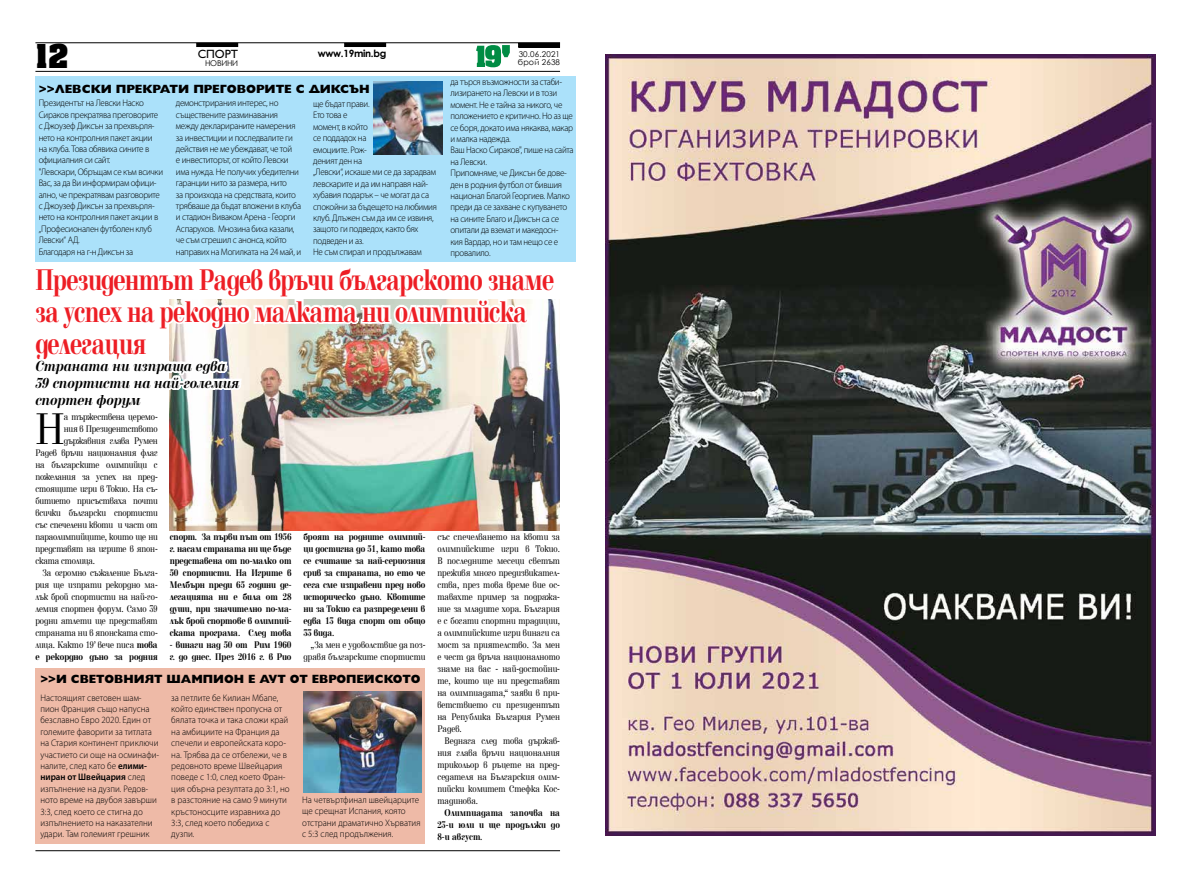
<style>
.page{position:relative;width:1191px;height:893px;background:#fff}
.page>*{position:absolute;margin:0;border:0;box-sizing:border-box;transform-origin:0 0}
.t1{font:46px "Elfin CYR";color:#000;scale:.82 1}
.t2{font:700 31px/32px "Elfin CYR";letter-spacing:-.025em;color:#ed1e25;scale:.75 1}
.t3{font:700 28px "Achen Cyr";color:#000}
.t4{font:italic 700 15px/17px "Elfin CYR";color:#000;scale:.85 1}
.t5{font:800 12px "Gilt";color:#000}
.t6{font:12px "Gilt";color:#000}
.t7{font:10px/12px "Elfin CYR";letter-spacing:-.01em;color:#000;text-align:justify;scale:.82 1}
.t8{font:700 10px/12px "Elfin CYR";letter-spacing:-.01em;color:#000;text-align:justify;scale:.82 1}
.t9{font:700 10px "Century Gothic";letter-spacing:-.03em;color:#000}
.t10{font:300 9.5px/11.4px "Myriad Pro";letter-spacing:-.03em;color:#000;scale:.95 1}
.t11{font:300 9.5px/11.4px "Myriad Pro";color:#000;scale:.95 1}
.t12{font:8px "Century Gothic";letter-spacing:.02em;color:#000}
.s1{font-weight:700}
.s2{font-weight:600}
</style>
<div class="page">
<hr style="left:35px;top:43px;width:525px;height:1px;background:#000">
<hr style="left:35px;top:71px;width:525px;height:1px;background:#000">
<svg style="left:476px;top:45px;width:34px;height:22px"></svg>
<div style="left:196px;top:43px;width:42px;height:4px;border:1px solid #000"></div>
<div style="left:344px;top:43px;width:42px;height:4px;border:1px solid #000"></div>
<hr style="left:518px;top:43px;width:41px;height:4px;background:#000">
<div style="left:518px;top:43px;width:42px;height:5px;border:1px solid #000"></div>
<hr style="left:35px;top:850px;width:525px;height:1px;background:#000">
<div style="left:35px;top:669px;width:390px;height:175px;background:#eebaa7"></div>
<img style="left:169px;top:373px;width:390px;height:158px">
<div style="left:35px;top:77px;width:540px;height:185px;background:#abe1fa"></div>
<img style="left:169px;top:299px;width:389px;height:121px">
<img style="left:374px;top:82px;width:69px;height:72px">
<img style="left:303px;top:691px;width:118px;height:102px">
<img style="left:605px;top:55px;width:550px;height:780px">
<h3 class="t3" style="left:35px;top:37px;width:35px">12</h3>
<p class="t6" style="left:198px;top:48px;width:42px">СПОРТ</p>
<p class="t9" style="left:318px;top:45px;width:70px">www.19min.bg</p>
<p class="t12" style="left:205px;top:58px;width:35px">НОВИНИ</p>
<p class="t12" style="left:519px;top:48px;width:43px">30.06.2021</p>
<p class="t12" style="left:518px;top:56px;width:44px">брой 2638</p>
<p class="t10" style="left:450px;top:76px;width:131px">да търся възможности за стаби&shy;лизирането на Левски и в този момент. Не е тайна за никого, че положението е критично. Но аз ще се боря, докато има някаква, макар и малка надежда.<br>Ваш Наско Сираков", пише на сайта на Левски.<br>Припомняме, че Диксън бе дове&shy;ден в родния футбол от бившия национал Благой Георгиев. Малко преди да се захване с купуването на сините Благо и Диксън са се опитали да вземат и македосн-<br>кия Вардар, но и там нещо се е провалило.</p>
<h2 class="t2" style="left:35px;top:264px;width:693px">Президентът Радев връчи българското знаме за успех на рекодно малката ни олимпийска делегация</h2>
<h3 class="t4" style="left:35px;top:357px;width:241px">Страната ни изпраща едва<br>39 спортисти на най-големия спортен форум</h3>
<p class="t5" style="left:39px;top:82px;width:333px">&gt;&gt;ЛЕВСКИ ПРЕКРАТИ ПРЕГОВОРИТЕ С ДИКСЪН</p>
<p class="t10" style="left:39px;top:97px;width:132px">Президентът на Левски Наско<br>Сираков прекратява преговорите с Джоузеф Диксън за прехвърля&shy;нето на контролния пакет акции на клуба. Това обявиха сините в официалния си сайт.<br>"Левскари, Обръщам се към всички<br>Вас, за да Ви информирам офици&shy;ално, че прекратявам разговорите с Джоузеф Диксън за прехвърля&shy;нето на контролния пакет акции в „Професионален футболен клуб<br>Левски“ АД.<br>Благодаря на г-н Диксън за</p>
<p class="t10" style="left:176px;top:97px;width:133px">демонстрирания интерес, но съществените разминавания между декларираните намерения за инвестиции и последвалите ги действия не ме убеждават, че той<br>е инвеститорът, от който Левски има нужда. Не получих убедителни гаранции нито за размера, нито<br>за произхода на средствата, които трябваше да бъдат вложени в клуба и стадион Виваком Арена - Георги<br>Аспарухов. Мнозина биха казали, че съм сгрешил с анонса, който направих на Могилката на 24 май, и</p>
<p class="t10" style="left:313px;top:98px;width:132px">ще бъдат прави.<br>Ето това е<br>момент, в който<br>се поддадох на<br>емоциите. Рож-<br>деният ден на<br>„Левски“, искаше ми се да зарадвам левскарите и да им направя най&shy;хубавия подарък – че могат да са спокойни за бъдещето на любимия клуб. Длъжен съм да им се извиня, защото ги подведох, както бях подведен и аз.<br>Не съм спирал и продължавам</p>
<h1 class="t1" style="left:35px;top:404px;width:37px">Н</h1>
<p class="t7" style="left:64px;top:411px;width:116px">а тържествена церемо-</p>
<p class="t7" style="left:64px;top:423px;width:116px">ния в Президентството</p>
<p class="t7" style="left:64px;top:435px;width:116px">държавния глава Румен</p>
<p class="t7" style="left:35px;top:447px;width:151px">Радев връчи националния флаг</p>
<p class="t7" style="left:35px;top:459px;width:151px">на българските олимпийци с</p>
<p class="t7" style="left:35px;top:471px;width:151px">пожелания за успех на пред-</p>
<p class="t7" style="left:35px;top:483px;width:151px">стоящите игри в Токио. На съ-</p>
<p class="t7" style="left:35px;top:495px;width:151px">битието присъстваха почти</p>
<p class="t7" style="left:35px;top:507px;width:151px">всички български спортисти</p>
<p class="t7" style="left:35px;top:519px;width:151px">със спечелени квоти и част от</p>
<p class="t7" style="left:35px;top:531px;width:151px">параолимпийците, които ще ни</p>
<p class="t7" style="left:35px;top:543px;width:151px">представят на игрите в япон-</p>
<p class="t7" style="left:35px;top:555px;width:74px">ската столица.</p>
<p class="t7" style="left:43px;top:567px;width:142px">За огромно съжаление Бълга-</p>
<p class="t7" style="left:35px;top:579px;width:151px">рия ще изпрати рекордно ма-</p>
<p class="t7" style="left:35px;top:591px;width:151px">лък брой спортисти на най-го-</p>
<p class="t7" style="left:35px;top:603px;width:151px">лемия спортен форум. Само 39</p>
<p class="t7" style="left:35px;top:615px;width:151px">родни атлети ще представят</p>
<p class="t7" style="left:35px;top:627px;width:151px">страната ни в японската сто-</p>
<p class="t7" style="left:35px;top:639px;width:151px">лица. Както 19’ вече писа <span class="s1">това</span></p>
<p class="t8" style="left:35px;top:651px;width:151px">е рекордно дъно за родния</p>
<p class="t8" style="left:170px;top:531px;width:150px">спорт. За първи път от 1956 г. насам страната ни ще бъде представена от по-малко от 50 спортисти. На Игрите в Мелбърн преди 65 години де&shy;легацията ни е била от 28 души, при значително по-ма&shy;лък брой спортове в олимпий&shy;ската програма. След това</p>
<p class="t8" style="left:170px;top:639px;width:150px">- винаги над 50 от Рим 1960 г. до днес. През 2016 г. в Рио</p>
<p class="t8" style="left:303px;top:531px;width:150px">броят на родните олимпий&shy;ци достигна до 51, като това се считаше за най-сериозния срив за страната, но ето че сега сме изправени пред ново историческо дъно. Квотите ни за Токио са разпределени в едва 13 вида спорт от общо 33 вида.</p>
<p class="t7" style="left:303px;top:639px;width:150px;text-align:right">„За мен е удоволствие да поз&shy;дравя българските спортисти</p>
<p class="t5" style="left:40px;top:672px;width:381px">&gt;&gt;И СВЕТОВНИЯТ ШАМПИОН Е АУТ ОТ ЕВРОПЕЙСКОТО</p>
<p class="t11" style="left:40px;top:692px;width:127px">Настоящият световен шам&shy;пион Франция също напусна безславно Евро 2020. Един от големите фаворити за титлата на Стария континент приключи участието си още на осминафи&shy;налите, след като бе <span class="s2">елими&shy;ниран от Швейцария</span> след изпълнение на дузпи. Редов&shy;ното време на двубоя завърши<br>3:3, след което се стигна до изпълнението на наказателни удари. Там големият грешник</p>
<p class="t11" style="left:171px;top:692px;width:126px">за петлите бе Килиан Мбапе, който единствен пропусна от бялата точка и така сложи край на амбициите на Франция да спечели и европейската коро&shy;на. Трябва да се отбележи, че в редовното време Швейцария поведе с 1:0, след което Фран&shy;ция обърна резултата до 3:1, но в разстояние на само 9 минути кръстоносците изравниха до<br>3:3, след което победиха с дузпи.</p>
<p class="t11" style="left:302px;top:794px;width:126px">На четвъртфинал швейцарците ще срещнат Испания, която отстрани драматично Хърватия с 5:3 след продължения.</p>
<p class="t7" style="left:437px;top:531px;width:151px">със спечелването на квоти за олимпийските игри в Токио.<br>В последните месеци светът преживя много предизвикател&shy;ства, през това време вие ос&shy;тавахте пример за подража&shy;ние за младите хора. България е с богати спортни традиции, а олимпийските игри винаги са мост за приятелство. За мен е чест да връча националното знаме на вас - най-достойни&shy;те, които ще ни представят на олимпиадата,“ заяви в при&shy;ветствието си президентът на Република България Румен Радев.</p>
<p class="t7" style="left:437px;top:735px;width:151px;text-indent:7px">Веднага след това държав&shy;ния глава връчи националния трикольор в ръцете на пред&shy;седателя на Българския олим&shy;пийски комитет Стефка Кос&shy;тадинова.</p>
<p class="t8" style="left:437px;top:807px;width:151px;text-indent:7px">Олимпиадата започва на 23-и юли и ще продължи до 8-и август.</p>
</div>
